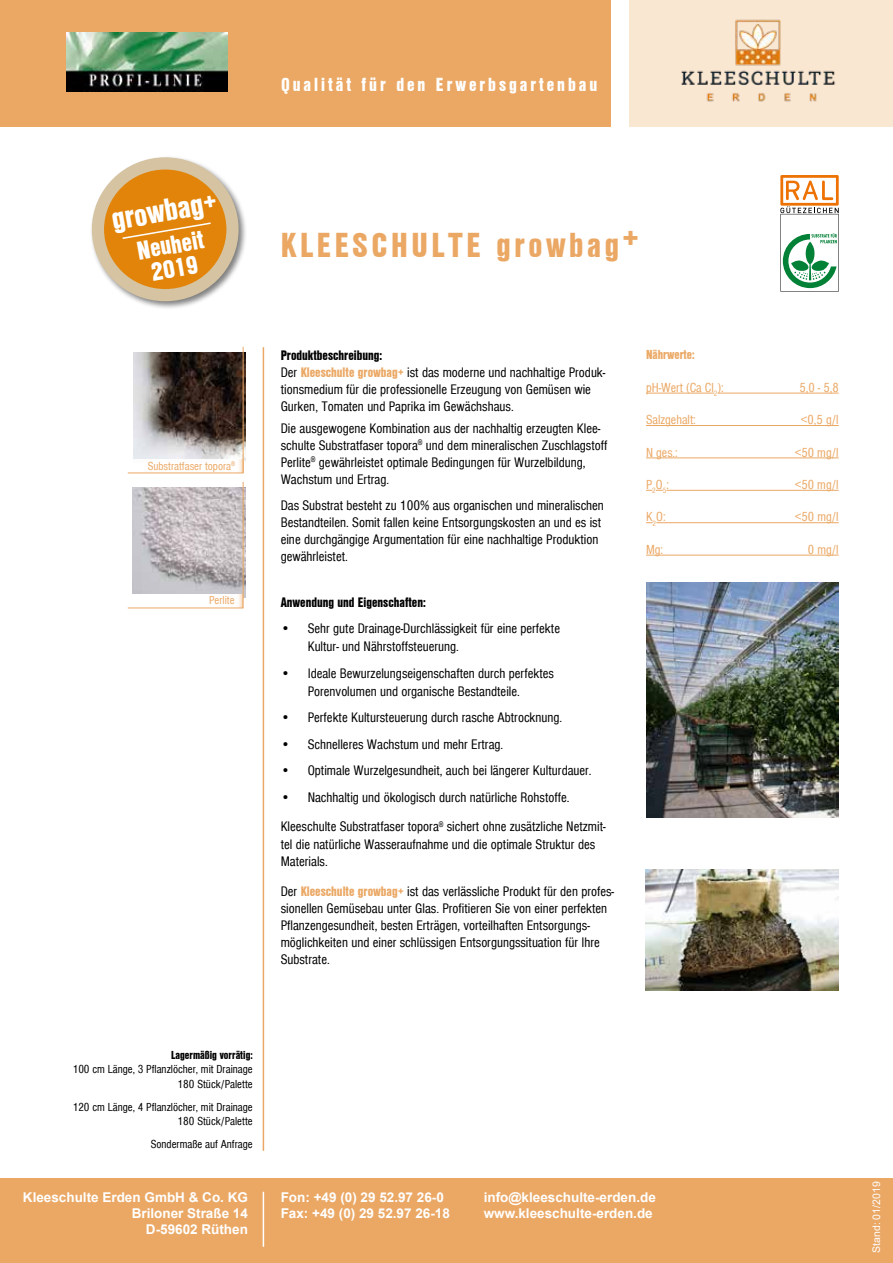
<style>
.page{position:relative;width:893px;height:1263px;background:#fff}
.page>*{position:absolute;margin:0;border:0;box-sizing:border-box;transform-origin:0 0}
.t1{font:40.95px "Nimbu San D Bla Con";color:#eba865}
.t2{font:36px "Nimbu San D Bla Con";letter-spacing:.1em;color:#eba865}
.t3{font:33px "Nimbu San D Bla Con";color:#fff}
.t4{font:27px/24px "Nimbu San D Bla Con";color:#fff;text-align:center}
.t5{font:19.65px "Nimbu San D Bla Con";letter-spacing:.15em;color:#fff}
.t6{font:14.25px/17.1px "Nimbu San D Reg Con";color:#000}
.t7{font:14.25px "Nimbu San D Bla Con";color:#000}
.t8{font:700 13.5px/16.2px "Arial";color:#fff}
.t9{font:13.5px "Nimbu San D Reg Con";color:#eba865}
.t10{font:13.5px "Nimbu San D Bla Con";color:#eba865}
.t11{font:12px/14.4px "Nimbu San D Reg Con";color:#000;text-align:right}
.t12{font:12px "Nimbu San D Reg Con";color:#eba865}
.t13{font:12px "Nimbu San D Bla Con";color:#000}
.t14{font:10.5px "Arial";color:#fff}
.s1{font-family:"Nimbu San D Bla Con";color:#eba865}
</style>
<div class="page">
<div style="left:0;top:0;width:611px;height:126px;background:#eba865"></div>
<div style="left:629px;top:0;width:264px;height:126px;background:#fae7d2"></div>
<img style="left:67px;top:33px;width:160px;height:59px">
<img style="left:681px;top:19px;width:155px;height:83px">
<div style="left:0;top:1178px;width:893px;height:85px;background:#eba865"></div>
<hr style="left:263px;top:1192px;width:1px;height:55px;background:#fff">
<img style="left:646px;top:583px;width:193px;height:234px">
<hr style="left:263px;top:347px;width:1px;height:804px;background:#eba865">
<hr style="left:646px;top:393px;width:68px;height:1px;background:#eba865">
<hr style="left:718px;top:393px;width:121px;height:1px;background:#eba865">
<hr style="left:646px;top:425px;width:193px;height:1px;background:#eba865">
<hr style="left:646px;top:457px;width:193px;height:1px;background:#eba865">
<svg style="left:646px;top:490px;width:17px;height:1px"></svg>
<hr style="left:666px;top:490px;width:173px;height:1px;background:#eba865">
<hr style="left:656px;top:522px;width:183px;height:1px;background:#eba865">
<hr style="left:646px;top:555px;width:193px;height:1px;background:#eba865">
<img style="left:646px;top:870px;width:193px;height:121px">
<svg style="left:780px;top:175px;width:59px;height:117px"></svg>
<img style="left:133px;top:352px;width:113px;height:109px">
<div style="left:133px;top:459px;width:110px;height:14px;background:#fff"></div>
<hr style="left:243px;top:347px;width:1px;height:126px;background:#eba865">
<hr style="left:128px;top:473px;width:115px;height:1px;background:#eba865">
<img style="left:133px;top:487px;width:113px;height:110px">
<div style="left:133px;top:594px;width:110px;height:13px;background:#fff"></div>
<hr style="left:243px;top:482px;width:1px;height:126px;background:#eba865">
<hr style="left:128px;top:608px;width:115px;height:1px;background:#eba865">
<div style="left:90px;top:156px;width:158px;height:154px;background:#000;opacity:.5"></div>
<div style="left:98px;top:163px;width:134px;height:132px;background:#e18409;border-radius:50%"></div>
<div style="left:92px;top:157px;width:147px;height:144px;border:12px solid #d5c3a1;border-radius:50%"></div>
<svg style="left:122px;top:222px;width:89px;height:17px"></svg>
<h3 class="t5" style="left:281px;top:74px;width:318px">Qualität für den Erwerbsgartenbau</h3>
<h3 class="t3" style="left:109px;top:201px;width:108px;rotate:-10deg">growbag+</h3>
<h3 class="t4" style="left:135px;top:238px;width:69px;rotate:-10deg">Neuheit<br>2019</h3>
<p class="t12" style="left:148px;top:459px;width:89px">Substratfaser topora<sup>®</sup></p>
<p class="t12" style="left:209px;top:594px;width:27px">Perlite</p>
<h1 class="t1" style="left:622px;top:215px;width:19px">+</h1>
<h2 class="t2" style="left:281px;top:225px;width:340px">KLEESCHULTE growbag</h2>
<p class="t7" style="left:281px;top:347px;width:103px">Produktbeschreibung:</p>
<p class="t6" style="left:281px;top:364px;width:326px">Der <span class="s1">Kleeschulte growbag+</span> ist das moderne und nachhaltige Produk&shy;tionsmedium für die professionelle Erzeugung von Gemüsen wie<br>Gurken, Tomaten und Paprika im Gewächshaus.</p>
<p class="t6" style="left:281px;top:419px;width:328px">Die ausgewogene Kombination aus der nachhaltig erzeugten Klee&shy;schulte Substratfaser topora<sup>®</sup> und dem mineralischen Zuschlagstoff Perlite<sup>®</sup> gewährleistet optimale Bedingungen für Wurzelbildung, Wachstum und Ertrag.</p>
<p class="t6" style="left:281px;top:496px;width:325px">Das Substrat besteht zu 100% aus organischen und mineralischen Bestandteilen. Somit fallen keine Entsorgungskosten an und es ist eine durchgängige Argumentation für eine nachhaltige Produktion gewährleistet.</p>
<p class="t7" style="left:281px;top:594px;width:147px">Anwendung und Eigenschaften:</p>
<p class="t6" style="left:308px;top:619px;width:254px;line-height:18px;text-indent:-27px">• Sehr gute Drainage-Durchlässigkeit für eine perfekte<br>Kultur- und Nährstoffsteuerung.</p>
<p class="t6" style="left:281px;top:664px;width:275px;line-height:18px;text-align:center">• Ideale Bewurzelungseigenschaften durch perfektes<br>Porenvolumen und organische Bestandteile.</p>
<p class="t6" style="left:281px;top:709px;width:283px">• Perfekte Kultursteuerung durch rasche Abtrocknung.</p>
<p class="t6" style="left:281px;top:735px;width:224px">• Schnelleres Wachstum und mehr Ertrag.</p>
<p class="t6" style="left:281px;top:762px;width:313px">• Optimale Wurzelgesundheit, auch bei längerer Kulturdauer.</p>
<p class="t6" style="left:281px;top:782px;width:326px;line-height:29.8px">• Nachhaltig und ökologisch durch natürliche Rohstoffe.<br>Kleeschulte Substratfaser topora<sup>®</sup> sichert ohne zusätzliche Netzmit-</p>
<p class="t6" style="left:281px;top:835px;width:316px">tel die natürliche Wasseraufnahme und die optimale Struktur des<br>Materials.</p>
<p class="t6" style="left:281px;top:882px;width:335px">Der <span class="s1">Kleeschulte growbag+</span> ist das verlässliche Produkt für den profes&shy;sionellen Gemüsebau unter Glas. Profitieren Sie von einer perfekten Pflanzengesundheit, besten Erträgen, vorteilhaften Entsorgungs&shy;möglichkeiten und einer schlüssigen Entsorgungssituation für Ihre Substrate.</p>
<p class="t10" style="left:646px;top:347px;width:50px">Nährwerte:</p>
<p class="t9" style="left:646px;top:380px;width:79px">pH-Wert (Ca Cl<sub>2</sub>):</p>
<p class="t9" style="left:799px;top:380px;width:41px">5,0 - 5,8</p>
<p class="t9" style="left:646px;top:412px;width:51px">Salzgehalt:</p>
<p class="t9" style="left:801px;top:412px;width:39px">&lt;0,5 g/l</p>
<p class="t9" style="left:646px;top:445px;width:33px">N ges.:</p>
<p class="t9" style="left:795px;top:445px;width:45px">&lt;50 mg/l</p>
<p class="t9" style="left:646px;top:477px;width:24px">P<sub>2</sub>O<sub>5</sub>:</p>
<p class="t9" style="left:795px;top:477px;width:45px">&lt;50 mg/l</p>
<p class="t9" style="left:646px;top:510px;width:21px">K<sub>2</sub>O:</p>
<p class="t9" style="left:795px;top:510px;width:45px">&lt;50 mg/l</p>
<p class="t9" style="left:646px;top:542px;width:19px">Mg:</p>
<p class="t9" style="left:808px;top:542px;width:32px">0 mg/l</p>
<p class="t13" style="left:171px;top:1048px;width:83px">Lagermäßig vorrätig:</p>
<p class="t11" style="left:73px;top:1062px;width:182px">100 cm Länge, 3 Pflanzlöcher, mit Drainage<br>180 Stück/Palette</p>
<p class="t11" style="left:73px;top:1099px;width:182px">120 cm Länge, 4 Pflanzlöcher, mit Drainage<br>180 Stück/Palette</p>
<p class="t11" style="left:151px;top:1137px;width:103px">Sondermaße auf Anfrage</p>
<p class="t8" style="left:23px;top:1189px;width:227px;text-align:right">Kleeschulte Erden GmbH &amp; Co. KG<br>Briloner Straße 14<br>D-59602 Rüthen</p>
<p class="t8" style="left:281px;top:1189px;width:171px">Fon: +49 (0) 29 52.97 26-0<br>Fax: +49 (0) 29 52.97 26-18</p>
<p class="t8" style="left:484px;top:1189px;width:174px">info@kleeschulte-erden.de www.kleeschulte-erden.de</p>
<p class="t14" style="left:869px;top:1253px;width:73px;rotate:-90deg">Stand: 01/2019</p>
</div>
